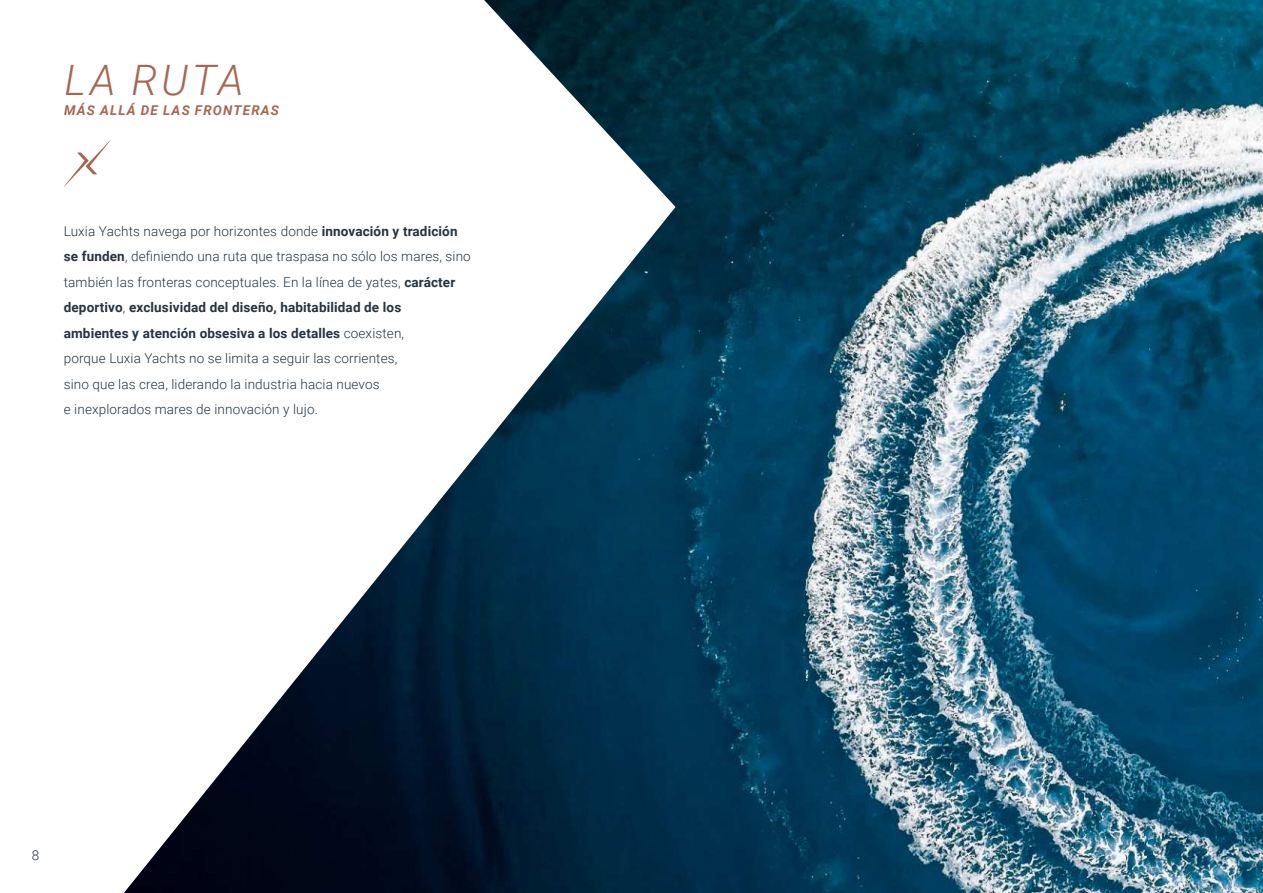
<style>
.page{position:relative;width:1263px;height:893px;background:#fff}
.page>*{position:absolute;margin:0;border:0;box-sizing:border-box;transform-origin:0 0}
.t1{font:italic 300 42px "Roboto";letter-spacing:.085em;color:#a86651}
.t2{font:300 13.5px/25.5px "Roboto";letter-spacing:.01em;color:#253441}
.t3{font:italic 700 13.5px "Roboto";letter-spacing:.085em;color:#a86651}
.s1{font-weight:700}
</style>
<div class="page">
<img style="left:675px;top:0;width:588px;height:893px">
<svg style="left:63px;top:0;width:612px;height:893px"></svg>
<svg style="left:64px;top:140px;width:47px;height:47px"></svg>
<h1 class="t1" style="left:65px;top:63px;width:181px">LA RUTA</h1>
<p class="t3" style="left:64px;top:105px;width:217px">MÁS ALLÁ DE LAS FRONTERAS</p>
<p class="t2" style="left:64px;top:219px;width:408px">Luxia Yachts navega por horizontes donde <span class="s1">innovación y tradición se funden</span>, de昀椀niendo una ruta que traspasa no sólo los mares, sino también las fronteras conceptuales. En la línea de yates, <span class="s1">carácter deportivo</span>, <span class="s1">exclusividad del diseño, habitabilidad de los<br>ambientes y atención obsesiva a los detalles</span> coexisten,<br>porque Luxia Yachts no se limita a seguir las corrientes,<br>sino que las crea, liderando la industria hacia nuevos<br>e inexplorados mares de innovación y lujo.</p>
<p class="t2" style="left:32px;top:843px;width:9px">8</p>
</div>
